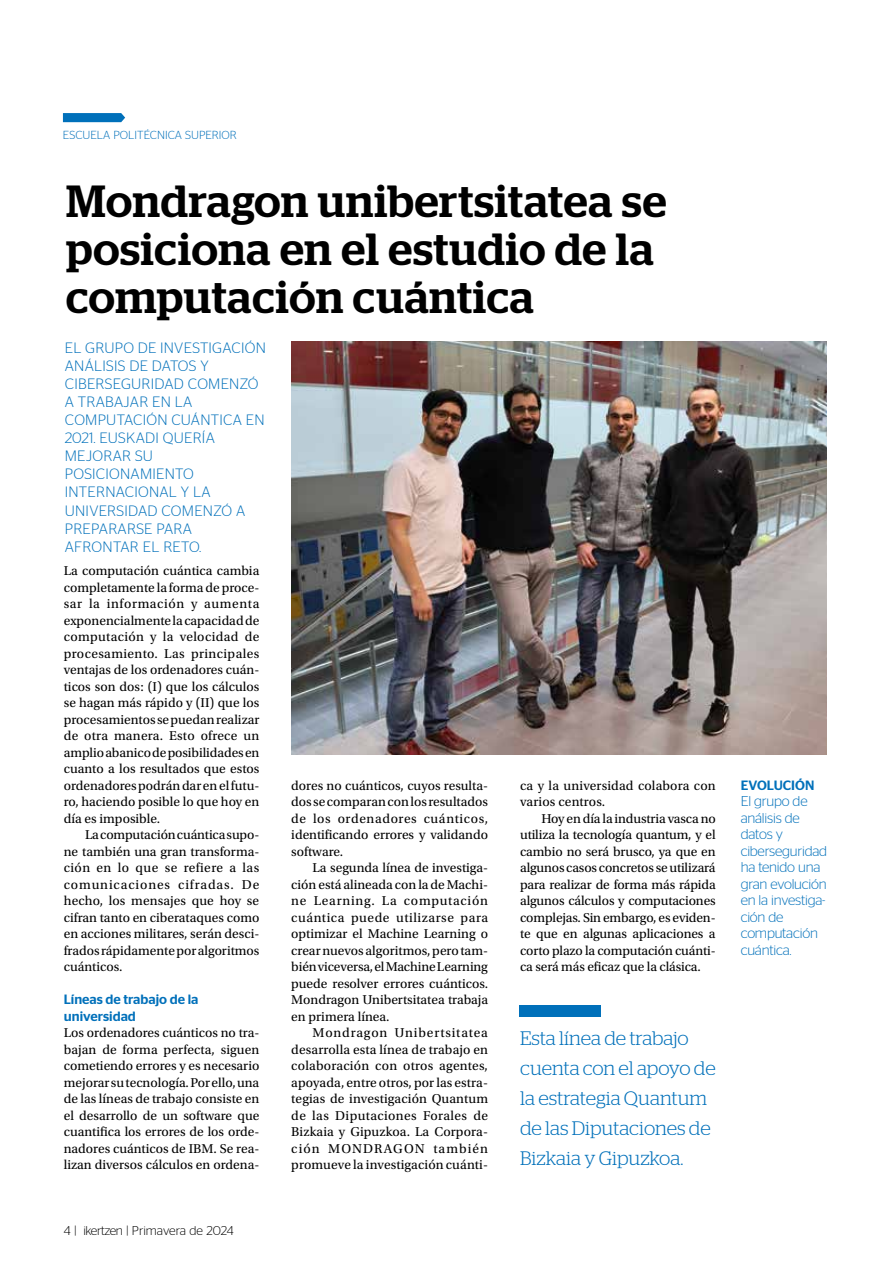
<style>
.page{position:relative;width:893px;height:1263px;background:#fff}
.page>*{position:absolute;margin:0;border:0;box-sizing:border-box;transform-origin:0 0}
.t1{font:500 45px/48px "Stag";letter-spacing:.02em;color:#000}
.t2{font:300 19.5px/30px "Stag";color:#0070ba}
.t3{font:300 15px/18px "Stag Sans";letter-spacing:.02em;color:#0070ba}
.t4{font:300 14.25px/16.5px "Stag Sans";letter-spacing:-.015em;color:#0070ba}
.t5{font:13.5px/16.5px "Utopia Std";color:#000;text-align:justify}
.t6{font:500 13.5px/16.5px "Stag Sans";color:#0070ba}
.t7{font:300 12.75px "Stag Sans";letter-spacing:-.02em;color:#000}
.t8{font:300 11.7px "Stag Sans";color:#0070ba}
</style>
<div class="page">
<svg style="left:62px;top:113px;width:64px;height:10px"></svg>
<img style="left:291px;top:341px;width:536px;height:414px">
<div style="left:519px;top:1005px;width:82px;height:11px;background:#0070ba"></div>
<p class="t8" style="left:63px;top:128px;width:175px">ESCUELA POLITÉCNICA SUPERIOR</p>
<h1 class="t1" style="left:66px;top:177px;width:602px">Mondragon unibertsitatea se posiciona en el estudio de la computación cuántica</h1>
<p class="t3" style="left:65px;top:339px;width:203px">EL GRUPO DE INVESTIGACIÓN<br>ANÁLISIS DE DATOS Y<br>CIBERSEGURIDAD COMENZÓ<br>A TRABAJAR EN LA<br>COMPUTACIÓN CUÁNTICA EN<br>2021. EUSKADI QUERÍA<br>MEJORAR SU<br>POSICIONAMIENTO<br>INTERNACIONAL Y LA<br>UNIVERSIDAD COMENZÓ A<br>PREPARARSE PARA<br>AFRONTAR EL RETO.</p>
<p class="t5" style="left:64px;top:563px;width:197px">La computación cuántica cambia completamente la forma de proce&shy;sar la información y aumenta exponencialmente la capacidad de computación y la velocidad de procesamiento. Las principales ventajas de los ordenadores cuán&shy;ticos son dos: (I) que los cálculos se hagan más rápido y (II) que los procesamientos se puedan realizar de otra manera. Esto ofrece un amplio abanico de posibilidades en cuanto a los resultados que estos ordenadores podrán dar en el futu&shy;ro, haciendo posible lo que hoy en día es imposible.</p>
<p class="t5" style="left:64px;top:827px;width:197px;text-indent:21px">La computación cuántica supo&shy;ne también una gran transforma&shy;ción en lo que se refiere a las comunicaciones cifradas. De hecho, los mensajes que hoy se cifran tanto en ciberataques como en acciones militares, serán desci&shy;frados rápidamente por algoritmos cuánticos.</p>
<p class="t6" style="left:64px;top:991px;width:136px">Líneas de trabajo de la universidad</p>
<p class="t5" style="left:64px;top:1025px;width:197px">Los ordenadores cuánticos no tra&shy;bajan de forma perfecta, siguen cometiendo errores y es necesario mejorar su tecnología. Por ello, una de las líneas de trabajo consiste en el desarrollo de un software que cuantifica los errores de los orde&shy;nadores cuánticos de IBM. Se rea&shy;lizan diversos cálculos en ordena-</p>
<p class="t5" style="left:291px;top:777px;width:198px">dores no cuánticos, cuyos resulta&shy;dos se comparan con los resultados de los ordenadores cuánticos, identificando errores y validando software.</p>
<p class="t5" style="left:291px;top:860px;width:198px;text-indent:21px">La segunda línea de investiga&shy;ción está alineada con la de Machi&shy;ne Learning. La computación cuántica puede utilizarse para optimizar el Machine Learning o crear nuevos algoritmos, pero tam&shy;bién viceversa, el Machine Learning puede resolver errores cuánticos.<br>Mondragon Unibertsitatea trabaja en primera línea.</p>
<p class="t5" style="left:291px;top:1025px;width:198px;text-indent:21px">Mondragon Unibertsitatea desarrolla esta línea de trabajo en colaboración con otros agentes, apoyada, entre otros, por las estra&shy;tegias de investigación Quantum de las Diputaciones Forales de Bizkaia y Gipuzkoa. La Corpora&shy;ción MONDRAGON también promueve la investigación cuánti-</p>
<p class="t5" style="left:520px;top:777px;width:197px">ca y la universidad colabora con varios centros.</p>
<p class="t5" style="left:520px;top:810px;width:197px;text-indent:21px">Hoy en día la industria vasca no utiliza la tecnología quantum, y el cambio no será brusco, ya que en algunos casos concretos se utilizará para realizar de forma más rápida algunos cálculos y computaciones complejas. Sin embargo, es eviden&shy;te que en algunas aplicaciones a corto plazo la computación cuánti&shy;ca será más eficaz que la clásica.</p>
<h2 class="t2" style="left:520px;top:1023px;width:197px">Esta línea de trabajo cuenta con el apoyo de la estrategia Quantum de las Diputaciones de<br>Bizkaia y Gipuzkoa.</h2>
<p class="t7" style="left:64px;top:1223px;width:171px">4 | ikertzen | Primavera de 2024</p>
<p class="t6" style="left:741px;top:777px;width:75px">EVOLUCIÓN</p>
<p class="t4" style="left:741px;top:793px;width:88px">El grupo de análisis de datos y ciberseguridad ha tenido una gran evolución en la investiga&shy;ción de computación cuántica.</p>
</div>
